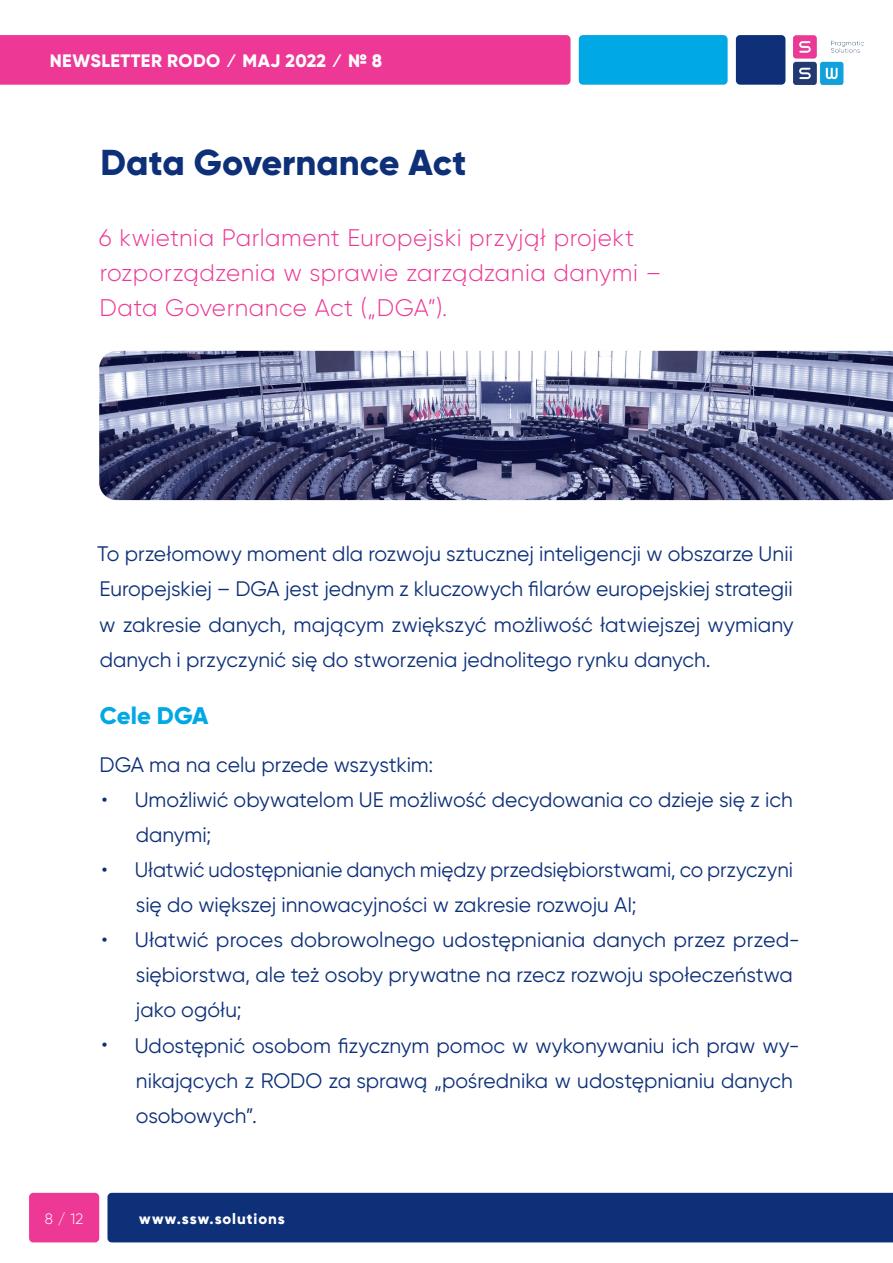
<style>
.page{position:relative;width:893px;height:1263px;background:#fff}
.page>*{position:absolute;margin:0;border:0;box-sizing:border-box;transform-origin:0 0}
.t1{font:800 36px "Gilroy";color:#0d3079}
.t2{font:300 24px/35.1px "Gilroy";letter-spacing:.02em;color:#ed3896}
.t3{font:800 24px "Gilroy";color:#00a8e4}
.t4{font:21px/35.1px "Gilroy";color:#0d3079}
.t5{font:800 18px "Gilroy";letter-spacing:.02em;color:#fff}
.t6{font:800 15px "Gilroy";letter-spacing:.06em;color:#fff}
.t7{font:300 15px "Gilroy";color:#fff}
</style>
<div class="page">
<div style="left:107px;top:1193px;width:786px;height:49px;background:#0d3079"></div>
<div style="left:0;top:35px;width:570px;height:50px;background:#ed3896"></div>
<div style="left:29px;top:1193px;width:70px;height:49px;background:#ed3896;border-radius:4px"></div>
<div style="left:579px;top:35px;width:149px;height:50px;background:#00a8e4;border-radius:4px"></div>
<div style="left:736px;top:35px;width:49px;height:50px;background:#0d3079;border-radius:4px"></div>
<img style="left:794px;top:35px;width:69px;height:50px">
<img style="left:99px;top:351px;width:794px;height:149px">
<p class="t5" style="left:50px;top:49px;width:334px">NEWSLETTER RODO ⁄ Maj 2022 ⁄ № 8</p>
<h1 class="t1" style="left:101px;top:140px;width:367px">Data Governance Act</h1>
<p class="t2" style="left:99px;top:219px;width:564px">6 kwietnia Parlament Europejski przyjął projekt rozporządzenia w sprawie zarządzania danymi –<br>Data Governance Act („DGA”).</p>
<p class="t4" style="left:97px;top:536px;width:698px;text-align:justify">To przełomowy moment dla rozwoju sztucznej inteligencji w obszarze Unii Europejskiej – DGA jest jednym z kluczowych filarów europejskiej strategii w zakresie danych, mającym zwiększyć możliwość łatwiejszej wymiany danych i przyczynić się do stworzenia jednolitego rynku danych.</p>
<p class="t3" style="left:100px;top:701px;width:110px">Cele DGA</p>
<p class="t4" style="left:100px;top:747px;width:335px">DGA ma na celu przede wszystkim:</p>
<p class="t4" style="left:136px;top:782px;width:658px;text-indent:-35px">• Umożliwić obywatelom UE możliwość decydowania co dzieje się z ich danymi;</p>
<p class="t4" style="left:136px;top:852px;width:659px;text-indent:-35px">• Ułatwić udostępnianie danych między przedsiębiorstwami, co przyczyni się do większej innowacyjności w zakresie rozwoju AI;</p>
<p class="t4" style="left:136px;top:922px;width:666px;text-indent:-34px">• Ułatwić proces dobrowolnego udostępniania danych przez przed&shy;siębiorstwa, ale też osoby prywatne na rzecz rozwoju społeczeństwa jako ogółu;</p>
<p class="t4" style="left:136px;top:1027px;width:665px;text-indent:-35px">• Udostępnić osobom fizycznym pomoc w wykonywaniu ich praw wy&shy;nikających z RODO za sprawą „pośrednika w udostępnianiu danych osobowych”.</p>
<p class="t7" style="left:45px;top:1209px;width:40px">8 / 12</p>
<p class="t6" style="left:139px;top:1209px;width:147px">www.ssw.solutions</p>
</div>
